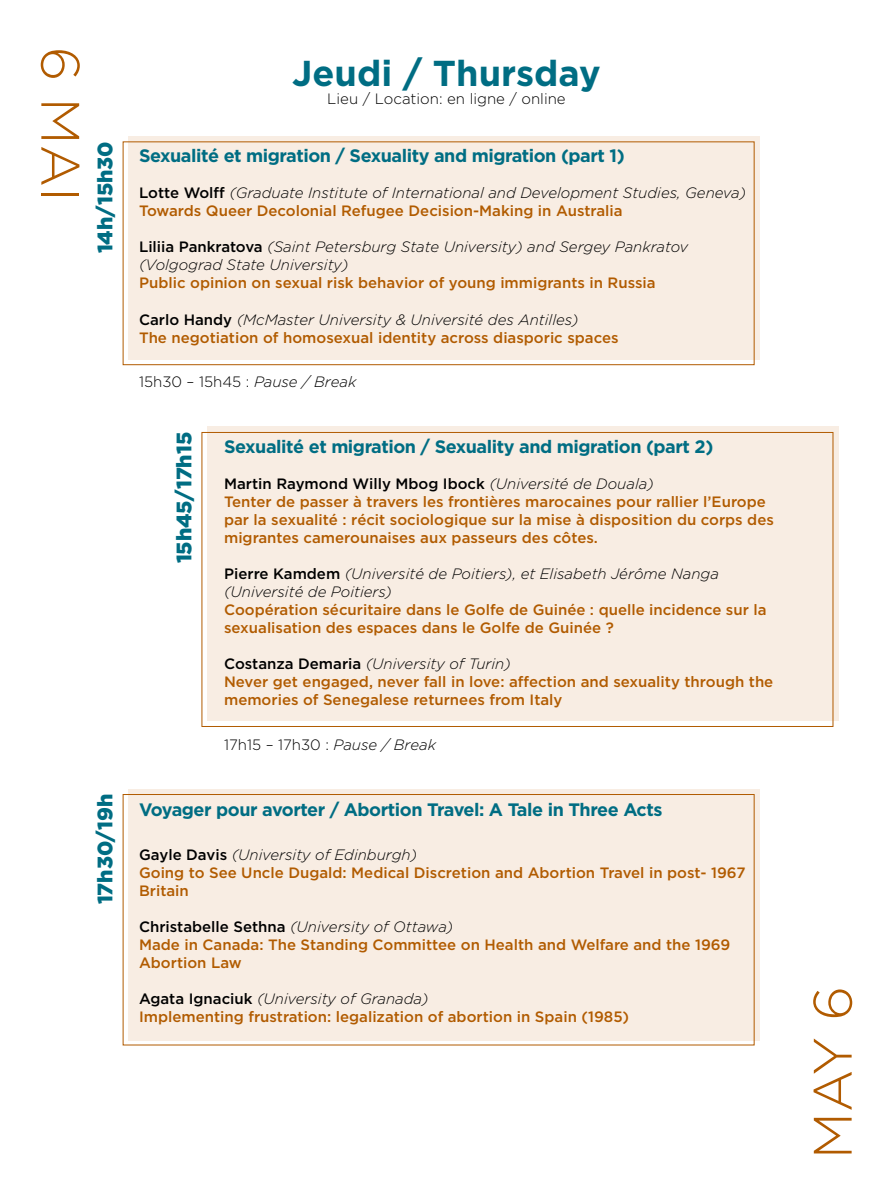
<style>
.page{position:relative;width:893px;height:1191px;background:#fff}
.page>*{position:absolute;margin:0;border:0;box-sizing:border-box;transform-origin:0 0}
.t1{font:300 54px "Gotham";color:#b15b00}
.t2{font:700 36px "Gotham";color:#006d83}
.t3{font:900 21px "Gotham";color:#006d83}
.t4{font:700 18px "Gotham";letter-spacing:-.025em;color:#006d83}
.t5{font:500 15px/18px "Gotham";color:#b15b00}
.t6{font:italic 300 15px/18px "Gotham";color:#000}
.t7{font:300 15px "Gotham";color:#000}
.s1{font-weight:500;font-style:normal}
.s2{font-weight:500;font-style:normal;color:#b15b00}
.s3{color:#000}
.s4{font-weight:300;font-style:italic;color:#000}
.s5{font-style:italic}
</style>
<div class="page">
<div style="left:128px;top:136px;width:631px;height:224px;background:#f8ede3"></div>
<div style="left:207px;top:426px;width:631px;height:295px;background:#f8ede3"></div>
<div style="left:128px;top:789px;width:631px;height:251px;background:#f8ede3"></div>
<div style="left:123px;top:141px;width:631px;height:224px;border:1px solid #b15b00"></div>
<div style="left:123px;top:794px;width:631px;height:251px;border:1px solid #b15b00"></div>
<h1 class="t1" style="left:90px;top:47px;width:157px;rotate:90deg">6 MAI</h1>
<h3 class="t3" style="left:93px;top:253px;width:113px;rotate:-90deg">14h/15h30</h3>
<h3 class="t3" style="left:93px;top:904px;width:112px;rotate:-90deg">17h30/19h</h3>
<h2 class="t2" style="left:292px;top:52px;width:310px">Jeudi / Thursday</h2>
<p class="t7" style="left:327px;top:90px;width:240px">Lieu / Location: en ligne / online</p>
<p class="t4" style="left:139px;top:146px;width:487px">Sexualité et migration / Sexuality and migration (part 1)</p>
<p class="t6" style="left:139px;top:184px;width:609px"><span class="s1">Lotte Wolff</span> (Graduate Institute of International and Development Studies, Geneva)<br><span class="s2">Towards Queer Decolonial Refugee Decision-Making in Australia</span></p>
<p class="t6" style="left:139px;top:238px;width:551px"><span class="s1">Liliia Pankratova</span> (Saint Petersburg State University) and Sergey Pankratov (Volgograd State University)</p>
<p class="t5" style="left:139px;top:274px;width:518px">Public opinion on sexual risk behavior of young immigrants in Russia</p>
<p class="t5" style="left:139px;top:310px;width:481px"><span class="s3">Carlo Handy</span> <span class="s4">(McMaster University &amp; Université des Antilles)<br></span>The negotiation of homosexual identity across diasporic spaces</p>
<p class="t7" style="left:139px;top:373px;width:219px">15h30 – 15h45 : <span class="s5">Pause / Break</span></p>
<h3 class="t3" style="left:172px;top:563px;width:133px;rotate:-90deg">15h45/17h15</h3>
<p class="t4" style="left:224px;top:436px;width:491px">Sexualité et migration / Sexuality and migration (part 2)</p>
<p class="t5" style="left:224px;top:474px;width:551px"><span class="s3">Martin Raymond Willy Mbog Ibock</span> <span class="s4">(Université de Douala)<br></span>Tenter de passer à travers les frontières marocaines pour rallier l’Europe par la sexualité : récit sociologique sur la mise à disposition du corps des migrantes camerounaises aux passeurs des côtes.</p>
<p class="t6" style="left:224px;top:565px;width:496px"><span class="s1">Pierre Kamdem</span> (Université de Poitiers), et Elisabeth Jérôme Nanga (Université de Poitiers)</p>
<p class="t5" style="left:224px;top:600px;width:544px">Coopération sécuritaire dans le Golfe de Guinée : quelle incidence sur la sexualisation des espaces dans le Golfe de Guinée ?</p>
<p class="t5" style="left:224px;top:654px;width:551px"><span class="s3">Costanza Demaria</span> <span class="s4">(University of Turin)<br></span>Never get engaged, never fall in love: affection and sexuality through the memories of Senegalese returnees from Italy</p>
<p class="t7" style="left:224px;top:736px;width:213px">17h15 – 17h30 : <span class="s5">Pause / Break</span></p>
<p class="t4" style="left:139px;top:799px;width:525px">Voyager pour avorter / Abortion Travel: A Tale in Three Acts</p>
<p class="t5" style="left:139px;top:845px;width:608px"><span class="s3">Gayle Davis</span> <span class="s4">(University of Edinburgh)<br></span>Going to See Uncle Dugald: Medical Discretion and Abortion Travel in post- 1967<br>Britain</p>
<p class="t5" style="left:139px;top:917px;width:593px"><span class="s3">Christabelle Sethna</span> <span class="s4">(University of Ottawa)<br></span>Made in Canada: The Standing Committee on Health and Welfare and the 1969<br>Abortion Law</p>
<p class="t5" style="left:139px;top:989px;width:492px"><span class="s3">Agata Ignaciuk</span> <span class="s4">(University of Granada)<br></span>Implementing frustration: legalization of abortion in Spain (1985)</p>
<h1 class="t1" style="left:803px;top:1159px;width:175px;rotate:-90deg">MAY 6</h1>
</div>
